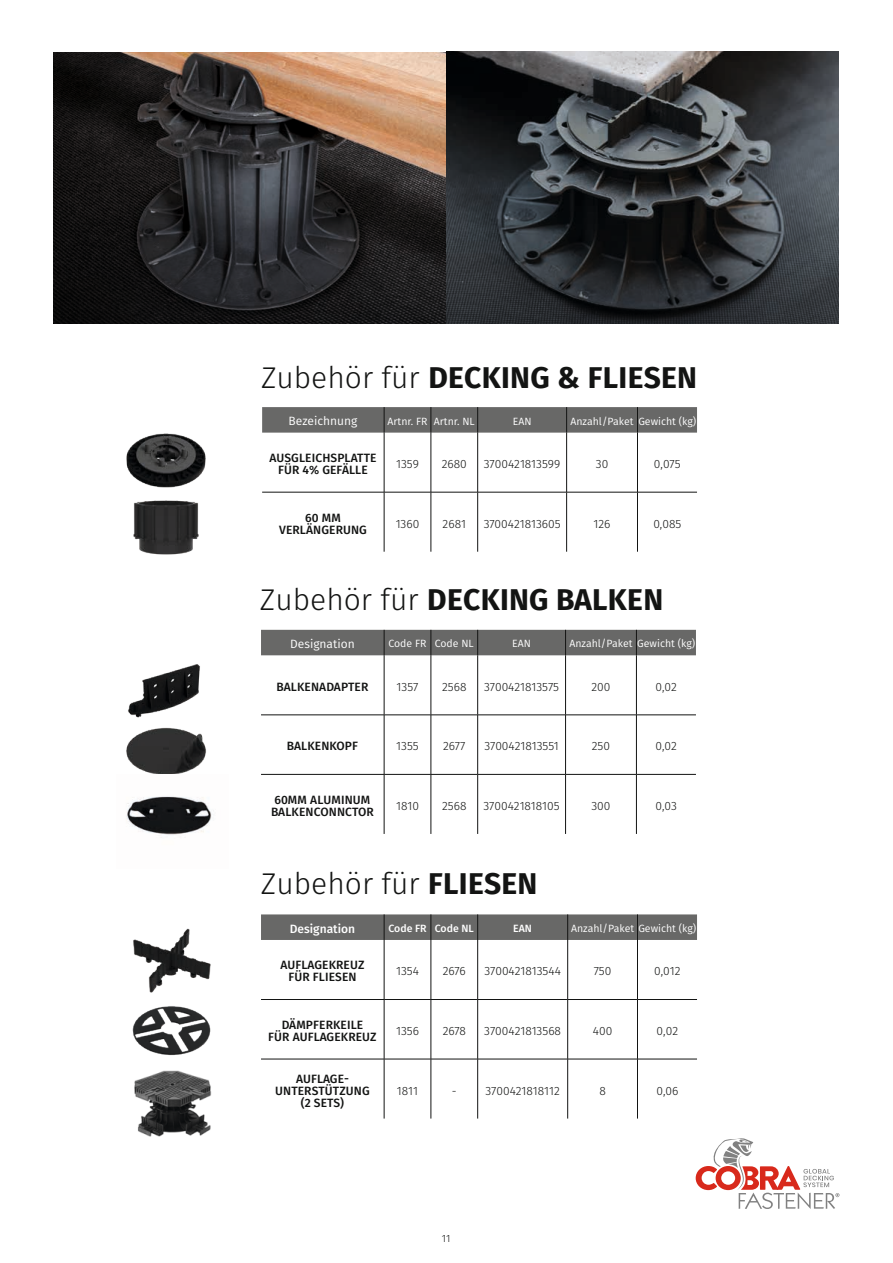
<style>
.page{position:relative;width:893px;height:1263px;background:#fff}
.page>*{position:absolute;margin:0;border:0;box-sizing:border-box;transform-origin:0 0}
.t1{font:700 30px "Fira Sans";letter-spacing:.01em;color:#131413}
.t2{font:300 30px "Fira Sans";color:#131413}
.t3{font:300 12px "Fira Sans";color:#131413}
.t4{font:500 12px/12px "Fira Sans";letter-spacing:.01em;color:#131413;text-align:center}
.t5{font:12px "Fira Sans";color:#fff}
.t6{font:500 12px "Fira Sans";color:#fff}
.t7{font:10.5px "Fira Sans";color:#fff}
.t8{font:500 10.5px "Fira Sans";color:#fff}
.t9{font:300 10.5px "Fira Sans";color:#131413}
.s1{font-weight:300}
.s2{font-weight:700}
</style>
<div class="page">
<img style="left:53px;top:52px;width:393px;height:136px">
<svg style="left:446px;top:52px;width:393px;height:136px;background:#404245"></svg>
<svg style="left:53px;top:188px;width:786px;height:136px;background:#26272a"></svg>
<img style="left:128px;top:664px;width:72px;height:48px">
<img style="left:133px;top:928px;width:78px;height:65px">
<img style="left:126px;top:433px;width:80px;height:49px">
<img style="left:126px;top:712px;width:80px;height:62px">
<img style="left:133px;top:482px;width:66px;height:73px">
<img style="left:132px;top:1006px;width:79px;height:50px">
<img style="left:126px;top:796px;width:86px;height:39px">
<img style="left:134px;top:1070px;width:78px;height:67px">
<div style="left:261px;top:630px;width:435px;height:25px;background:#686867"></div>
<hr style="left:384px;top:655px;width:1px;height:60px;background:#131413">
<hr style="left:431px;top:655px;width:1px;height:60px;background:#131413">
<hr style="left:477px;top:655px;width:1px;height:60px;background:#131413">
<hr style="left:565px;top:655px;width:1px;height:60px;background:#131413">
<hr style="left:636px;top:655px;width:1px;height:60px;background:#131413">
<hr style="left:261px;top:715px;width:123px;height:1px;background:#131413">
<hr style="left:384px;top:715px;width:47px;height:1px;background:#131413">
<hr style="left:384px;top:715px;width:1px;height:59px;background:#131413">
<hr style="left:431px;top:715px;width:47px;height:1px;background:#131413">
<hr style="left:431px;top:715px;width:1px;height:59px;background:#131413">
<hr style="left:478px;top:715px;width:88px;height:1px;background:#131413">
<hr style="left:477px;top:715px;width:1px;height:59px;background:#131413">
<hr style="left:566px;top:715px;width:70px;height:1px;background:#131413">
<hr style="left:565px;top:715px;width:1px;height:59px;background:#131413">
<hr style="left:636px;top:715px;width:60px;height:1px;background:#131413">
<hr style="left:636px;top:715px;width:1px;height:59px;background:#131413">
<hr style="left:261px;top:774px;width:123px;height:1px;background:#131413">
<hr style="left:384px;top:774px;width:47px;height:1px;background:#131413">
<hr style="left:384px;top:774px;width:1px;height:60px;background:#131413">
<hr style="left:431px;top:774px;width:47px;height:1px;background:#131413">
<hr style="left:431px;top:774px;width:1px;height:60px;background:#131413">
<hr style="left:478px;top:774px;width:88px;height:1px;background:#131413">
<hr style="left:477px;top:774px;width:1px;height:60px;background:#131413">
<hr style="left:566px;top:774px;width:70px;height:1px;background:#131413">
<hr style="left:565px;top:774px;width:1px;height:60px;background:#131413">
<hr style="left:636px;top:774px;width:60px;height:1px;background:#131413">
<hr style="left:636px;top:774px;width:1px;height:60px;background:#131413">
<div style="left:261px;top:914px;width:436px;height:26px;background:#686867"></div>
<hr style="left:384px;top:940px;width:1px;height:59px;background:#131413">
<hr style="left:431px;top:940px;width:1px;height:59px;background:#131413">
<hr style="left:477px;top:940px;width:1px;height:59px;background:#131413">
<hr style="left:567px;top:940px;width:1px;height:59px;background:#131413">
<hr style="left:637px;top:940px;width:1px;height:59px;background:#131413">
<hr style="left:261px;top:999px;width:123px;height:1px;background:#131413">
<hr style="left:384px;top:999px;width:47px;height:1px;background:#131413">
<hr style="left:384px;top:1000px;width:1px;height:59px;background:#131413">
<hr style="left:431px;top:999px;width:47px;height:1px;background:#131413">
<hr style="left:431px;top:1000px;width:1px;height:59px;background:#131413">
<hr style="left:478px;top:999px;width:90px;height:1px;background:#131413">
<hr style="left:477px;top:1000px;width:1px;height:59px;background:#131413">
<hr style="left:568px;top:999px;width:69px;height:1px;background:#131413">
<hr style="left:567px;top:1000px;width:1px;height:59px;background:#131413">
<hr style="left:637px;top:999px;width:60px;height:1px;background:#131413">
<hr style="left:637px;top:1000px;width:1px;height:59px;background:#131413">
<hr style="left:261px;top:1059px;width:123px;height:1px;background:#131413">
<hr style="left:384px;top:1059px;width:47px;height:1px;background:#131413">
<hr style="left:384px;top:1059px;width:1px;height:59px;background:#131413">
<hr style="left:431px;top:1059px;width:47px;height:1px;background:#131413">
<hr style="left:431px;top:1059px;width:1px;height:59px;background:#131413">
<hr style="left:478px;top:1059px;width:90px;height:1px;background:#131413">
<hr style="left:477px;top:1059px;width:1px;height:59px;background:#131413">
<hr style="left:568px;top:1059px;width:69px;height:1px;background:#131413">
<hr style="left:567px;top:1059px;width:1px;height:59px;background:#131413">
<hr style="left:637px;top:1059px;width:60px;height:1px;background:#131413">
<hr style="left:637px;top:1059px;width:1px;height:59px;background:#131413">
<svg style="left:262px;top:407px;width:435px;height:26px;background:#696968"></svg>
<hr style="left:384px;top:433px;width:1px;height:59px;background:#131413">
<hr style="left:431px;top:433px;width:1px;height:59px;background:#131413">
<hr style="left:477px;top:433px;width:1px;height:59px;background:#131413">
<hr style="left:566px;top:433px;width:1px;height:59px;background:#131413">
<hr style="left:637px;top:433px;width:1px;height:59px;background:#131413">
<hr style="left:262px;top:492px;width:122px;height:1px;background:#131413">
<hr style="left:384px;top:492px;width:47px;height:1px;background:#131413">
<hr style="left:384px;top:492px;width:1px;height:60px;background:#131413">
<hr style="left:431px;top:492px;width:47px;height:1px;background:#131413">
<hr style="left:431px;top:492px;width:1px;height:60px;background:#131413">
<hr style="left:478px;top:492px;width:89px;height:1px;background:#131413">
<hr style="left:477px;top:492px;width:1px;height:60px;background:#131413">
<hr style="left:567px;top:492px;width:70px;height:1px;background:#131413">
<hr style="left:566px;top:492px;width:1px;height:60px;background:#131413">
<hr style="left:637px;top:492px;width:60px;height:1px;background:#131413">
<hr style="left:637px;top:492px;width:1px;height:60px;background:#131413">
<svg style="left:696px;top:1138px;width:143px;height:71px"></svg>
<h1 class="t1" style="left:261px;top:352px;width:438px"><span class="s1">Zubehör für</span> DECKING &amp; FLIESEN</h1>
<p class="t5" style="left:289px;top:412px;width:70px">Bezeichnung</p>
<p class="t7" style="left:387px;top:413px;width:89px">Artnr. FR Artnr. NL</p>
<p class="t7" style="left:513px;top:413px;width:20px">EAN</p>
<p class="t7" style="left:570px;top:413px;width:127px">Anzahl/Paket Gewicht (kg)</p>
<p class="t4" style="left:269px;top:451px;width:109px">AUSGLEICHSPLATTE<br>FÜR 4% GEFÄLLE</p>
<p class="t3" style="left:396px;top:455px;width:24px">1359</p>
<p class="t3" style="left:442px;top:455px;width:27px">2680</p>
<p class="t3" style="left:484px;top:455px;width:78px">3700421813599</p>
<p class="t3" style="left:596px;top:455px;width:14px">30</p>
<p class="t3" style="left:654px;top:455px;width:28px">0,075</p>
<p class="t4" style="left:279px;top:511px;width:89px">60 MM<br>VERLÄNGERUNG</p>
<p class="t3" style="left:396px;top:515px;width:25px">1360</p>
<p class="t3" style="left:443px;top:515px;width:25px">2681</p>
<p class="t3" style="left:484px;top:515px;width:78px">3700421813605</p>
<p class="t3" style="left:594px;top:515px;width:18px">126</p>
<p class="t3" style="left:653px;top:515px;width:29px">0,085</p>
<h1 class="t1" style="left:260px;top:574px;width:405px"><span class="s1">Zubehör für</span> DECKING BALKEN</h1>
<p class="t5" style="left:290px;top:635px;width:66px">Designation</p>
<p class="t7" style="left:388px;top:636px;width:87px">Code FR Code NL</p>
<p class="t7" style="left:512px;top:636px;width:20px">EAN</p>
<p class="t7" style="left:569px;top:636px;width:127px">Anzahl/Paket Gewicht (kg)</p>
<p class="t4" style="left:277px;top:680px;width:93px">BALKENADAPTER</p>
<p class="t3" style="left:397px;top:678px;width:23px">1357</p>
<p class="t3" style="left:442px;top:678px;width:26px">2568</p>
<p class="t3" style="left:484px;top:678px;width:77px">3700421813575</p>
<p class="t3" style="left:591px;top:678px;width:20px">200</p>
<p class="t3" style="left:656px;top:678px;width:23px">0,02</p>
<p class="t4" style="left:287px;top:739px;width:73px">BALKENKOPF</p>
<p class="t3" style="left:396px;top:737px;width:24px">1355</p>
<p class="t3" style="left:443px;top:737px;width:24px">2677</p>
<p class="t3" style="left:484px;top:737px;width:76px">3700421813551</p>
<p class="t3" style="left:592px;top:737px;width:20px">250</p>
<p class="t3" style="left:656px;top:737px;width:23px">0,02</p>
<p class="t4" style="left:271px;top:793px;width:104px;text-align:left">60MM ALUMINUM<br>BALKENCONNCTOR</p>
<p class="t3" style="left:396px;top:797px;width:24px">1810</p>
<p class="t3" style="left:442px;top:797px;width:26px">2568</p>
<p class="t3" style="left:484px;top:797px;width:78px">3700421818105</p>
<p class="t3" style="left:591px;top:797px;width:21px">300</p>
<p class="t3" style="left:655px;top:797px;width:23px">0,03</p>
<h1 class="t2" style="left:261px;top:862px;width:278px">Zubehör für <span class="s2">FLIESEN</span></h1>
<p class="t6" style="left:290px;top:919px;width:67px">Designation</p>
<p class="t8" style="left:388px;top:920px;width:87px">Code FR Code NL</p>
<p class="t8" style="left:513px;top:920px;width:20px">EAN</p>
<p class="t7" style="left:571px;top:921px;width:127px">Anzahl/Paket Gewicht (kg)</p>
<p class="t4" style="left:280px;top:958px;width:85px">AUFLAGEKREUZ<br>FÜR FLIESEN</p>
<p class="t3" style="left:396px;top:962px;width:24px">1354</p>
<p class="t3" style="left:443px;top:962px;width:24px">2676</p>
<p class="t3" style="left:484px;top:962px;width:78px">3700421813544</p>
<p class="t3" style="left:594px;top:962px;width:19px">750</p>
<p class="t3" style="left:654px;top:962px;width:28px">0,012</p>
<p class="t4" style="left:268px;top:1018px;width:110px">DÄMPFERKEILE<br>FÜR AUFLAGEKREUZ</p>
<p class="t3" style="left:396px;top:1022px;width:24px">1356</p>
<p class="t3" style="left:443px;top:1022px;width:25px">2678</p>
<p class="t3" style="left:484px;top:1022px;width:78px">3700421813568</p>
<p class="t3" style="left:593px;top:1022px;width:21px">400</p>
<p class="t3" style="left:657px;top:1022px;width:23px">0,02</p>
<p class="t4" style="left:275px;top:1072px;width:96px">AUFLAGE-<br>UNTERSTÜTZUNG (2 SETS)</p>
<p class="t3" style="left:397px;top:1082px;width:23px">1811</p>
<p class="t3" style="left:452px;top:1082px;width:109px">- 3700421818112</p>
<p class="t3" style="left:599px;top:1082px;width:8px">8</p>
<p class="t3" style="left:656px;top:1082px;width:23px">0,06</p>
<p class="t9" style="left:442px;top:1230px;width:10px">11</p>
</div>
